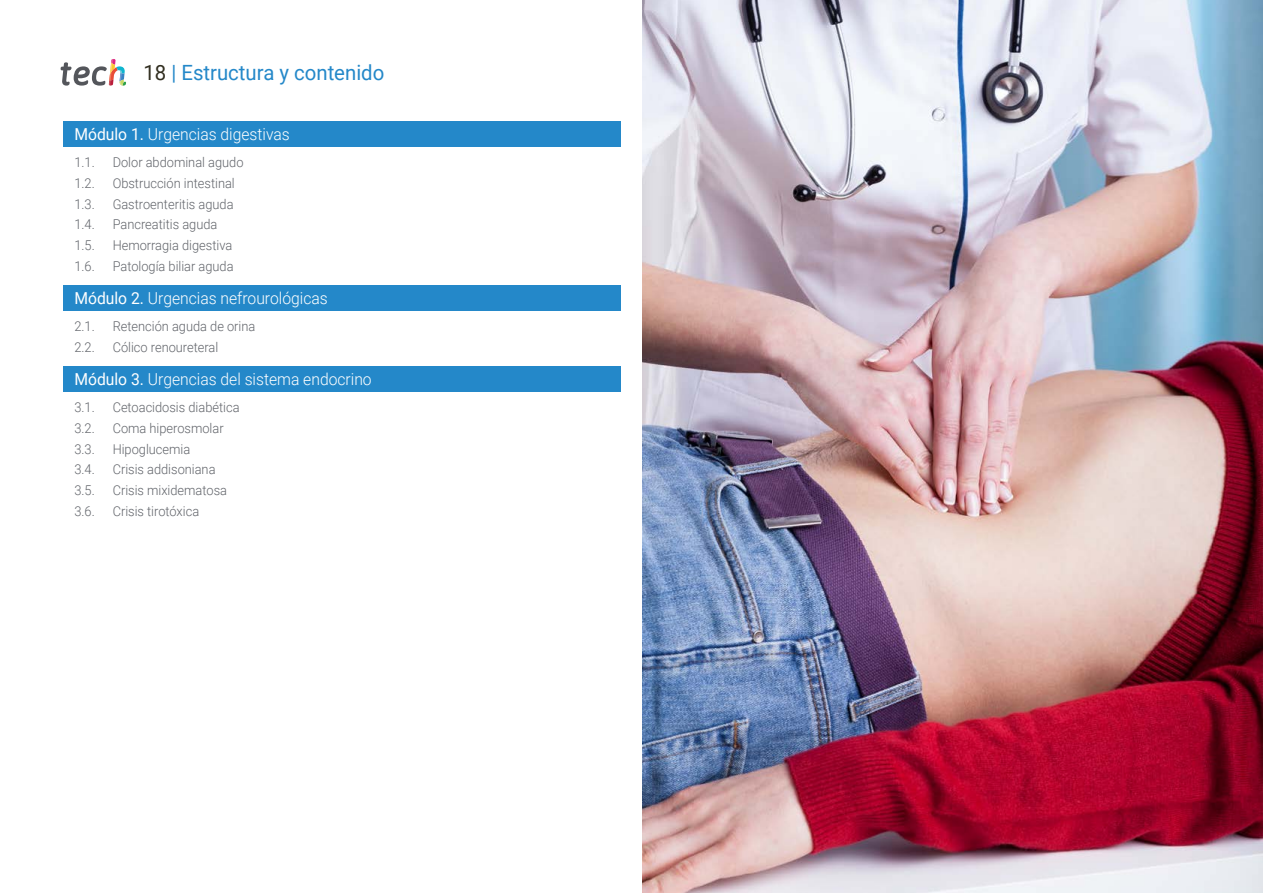
<style>
.page{position:relative;width:1263px;height:893px;background:#fff}
.page>*{position:absolute;margin:0;border:0;box-sizing:border-box;transform-origin:0 0}
.Sección___Pag{font:21px "Roboto";color:#2488c9}
.Nombre_módulo{font:300 16.5px "Roboto";color:#fff;scale:.95 1}
.Temario1{font:300 13.5px "Roboto";color:#61646a;scale:.95 1}
.s1{color:#312e20}
.s2{font-weight:400}
</style>
<div class="page">
<div style="left:63px;top:121px;width:558px;height:25px;background:#2488c9"></div>
<div style="left:63px;top:285px;width:558px;height:25px;background:#2488c9"></div>
<div style="left:63px;top:366px;width:558px;height:25px;background:#2488c9"></div>
<img style="left:642px;top:0;width:621px;height:893px">
<svg style="left:61px;top:59px;width:65px;height:27px"></svg>
<p class="Sección___Pag" style="left:144px;top:57px;width:242px"><span class="s1">18</span> | Estructura y contenido</p>
<p class="Nombre_módulo" style="left:74px;top:123px;width:228px"><span class="s2">Módulo 1.</span> Urgencias digestivas</p>
<p class="Temario1" style="left:74px;top:153px;width:23px">1.1.</p>
<p class="Temario1" style="left:113px;top:153px;width:139px">Dolor abdominal agudo</p>
<p class="Temario1" style="left:74px;top:174px;width:23px">1.2.</p>
<p class="Temario1" style="left:113px;top:174px;width:130px">Obstrucción intestinal</p>
<p class="Temario1" style="left:74px;top:194px;width:23px">1.3.</p>
<p class="Temario1" style="left:113px;top:194px;width:129px">Gastroenteritis aguda</p>
<p class="Temario1" style="left:74px;top:215px;width:23px">1.4.</p>
<p class="Temario1" style="left:113px;top:215px;width:112px">Pancreatitis aguda</p>
<p class="Temario1" style="left:74px;top:236px;width:23px">1.5.</p>
<p class="Temario1" style="left:113px;top:236px;width:127px">Hemorragia digestiva</p>
<p class="Temario1" style="left:74px;top:257px;width:23px">1.6.</p>
<p class="Temario1" style="left:113px;top:257px;width:129px">Patología biliar aguda</p>
<p class="Nombre_módulo" style="left:74px;top:287px;width:268px"><span class="s2">Módulo 2.</span> Urgencias nefrourológicas</p>
<p class="Temario1" style="left:74px;top:317px;width:23px">2.1.</p>
<p class="Temario1" style="left:113px;top:317px;width:152px">Retención aguda de orina</p>
<p class="Temario1" style="left:74px;top:338px;width:23px">2.2.</p>
<p class="Temario1" style="left:113px;top:338px;width:113px">Cólico renoureteral</p>
<p class="Nombre_módulo" style="left:74px;top:368px;width:314px"><span class="s2">Módulo 3.</span> Urgencias del sistema endocrino</p>
<p class="Temario1" style="left:74px;top:398px;width:23px">3.1.</p>
<p class="Temario1" style="left:113px;top:398px;width:135px">Cetoacidosis diabética</p>
<p class="Temario1" style="left:74px;top:419px;width:23px">3.2.</p>
<p class="Temario1" style="left:113px;top:419px;width:118px">Coma hiperosmolar</p>
<p class="Temario1" style="left:74px;top:439px;width:23px">3.3.</p>
<p class="Temario1" style="left:113px;top:439px;width:83px">Hipoglucemia</p>
<p class="Temario1" style="left:74px;top:460px;width:23px">3.4.</p>
<p class="Temario1" style="left:113px;top:460px;width:110px">Crisis addisoniana</p>
<p class="Temario1" style="left:74px;top:481px;width:23px">3.5.</p>
<p class="Temario1" style="left:113px;top:481px;width:122px">Crisis mixidematosa</p>
<p class="Temario1" style="left:74px;top:502px;width:23px">3.6.</p>
<p class="Temario1" style="left:113px;top:502px;width:93px">Crisis tirotóxica</p>
</div>
